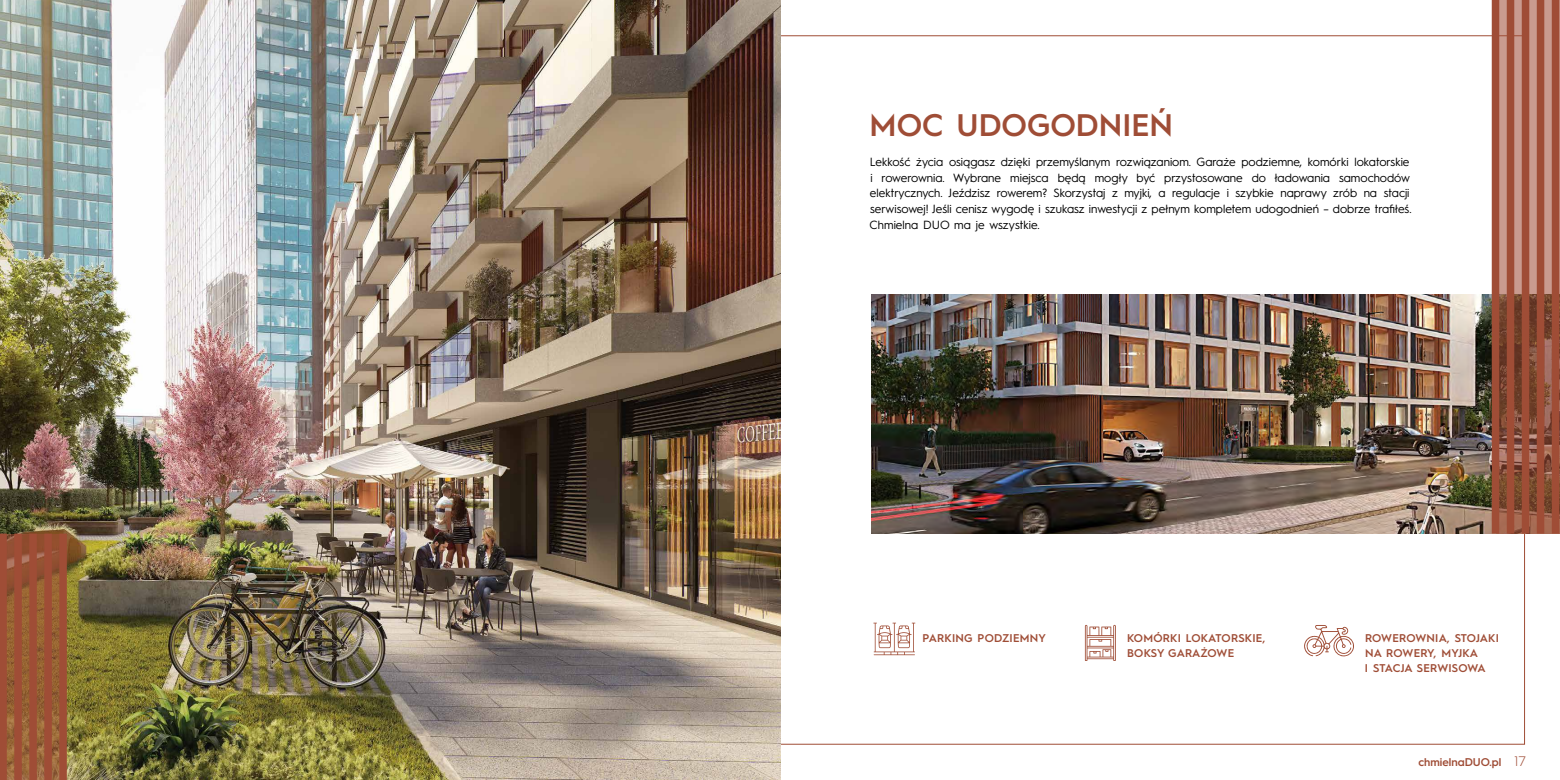
<style>
.page{position:relative;width:1560px;height:780px;background:#fff}
.page>*{position:absolute;margin:0;border:0;box-sizing:border-box;transform-origin:0 0}
.t1{font:600 31.25px "Hurme Geometric Sans 1";color:#9f4d36}
.t2{font:11.88px/15.6px "Hurme Geometric Sans 1";color:#000}
.t3{font:600 11.25px/15px "Hurme Geometric Sans 1";letter-spacing:.015em;color:#9f4d36}
.s1{font-weight:300;font-size:13.75px}
</style>
<div class="page">
<img style="left:0;top:0;width:780px;height:780px">
<img style="left:871px;top:294px;width:620px;height:239px">
<div style="left:59px;top:533px;width:8px;height:247px;background:#9f4d36"></div>
<svg style="left:0;top:533px;width:64px;height:247px;background:#9a5635"></svg>
<svg style="left:1084px;top:625px;width:31px;height:36px"></svg>
<svg style="left:873px;top:622px;width:42px;height:33px"></svg>
<svg style="left:1304px;top:625px;width:49px;height:31px"></svg>
<div style="left:1491px;top:0;width:7px;height:533px;background:#9f4d36"></div>
<svg style="left:1498px;top:0;width:61px;height:533px;background:#a3624e"></svg>
<h1 class="t1" style="left:869px;top:103px;width:305px">MOC UDOGODNIEŃ</h1>
<p class="t2" style="left:869px;top:153px;width:543px">Lekkość życia osiągasz dzięki przemyślanym rozwiązaniom. Garaże podziemne, komórki lokatorskie i rowerownia. Wybrane miejsca będą mogły być przystosowane do ładowania samochodów elektrycznych. Jeździsz rowerem? Skorzystaj z myjki, a regulacje i szybkie naprawy zrób na stacji serwisowej! Jeśli cenisz wygodę i szukasz inwestycji z pełnym kompletem udogodnień – dobrze trafiłeś.<br>Chmielna DUO ma je wszystkie.</p>
<p class="t3" style="left:1126px;top:629px;width:139px">KOMÓRKI LOKATORSKIE,<br>BOKSY GARAŻOWE</p>
<p class="t3" style="left:922px;top:629px;width:125px">PARKING PODZIEMNY</p>
<p class="t3" style="left:1364px;top:629px;width:136px">ROWEROWNIA, STOJAKI<br>NA ROWERY, MYJKA<br>I STACJA SERWISOWA</p>
<p class="t3" style="left:1418px;top:753px;width:109px">chmielnaDUO.pl <span class="s1">17</span></p>
</div>
